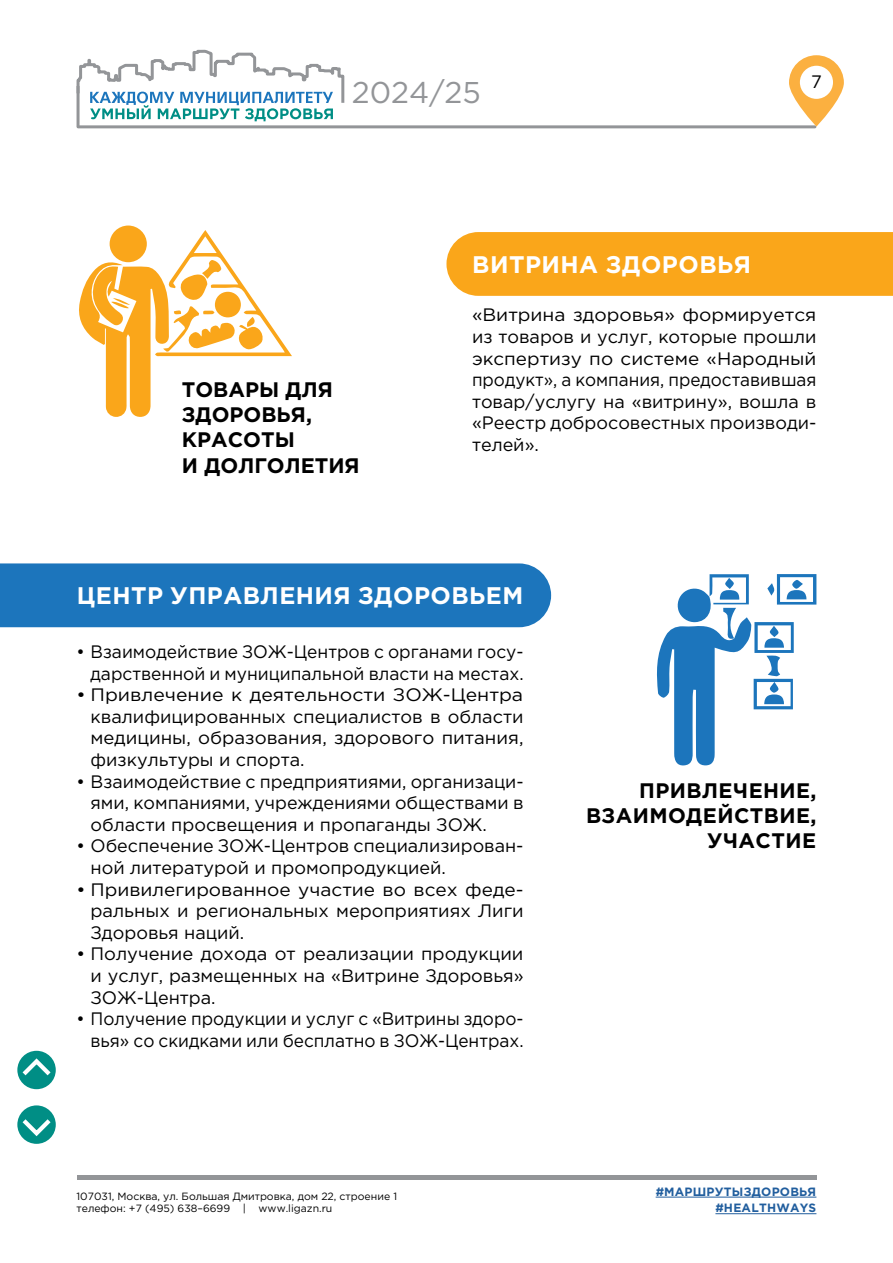
<style>
.page{position:relative;width:893px;height:1263px;background:#fff}
.page>*{position:absolute;margin:0;border:0;box-sizing:border-box;transform-origin:0 0}
.t1{font:30px "Gotham Pro";color:#939598}
.t2{font:700 24px "Gotham Pro";letter-spacing:.02em;color:#fff}
.t3{font:700 21px/25.2px "Gotham Pro";letter-spacing:.01em;color:#000}
.t4{font:18px/21.6px "Gotham Pro";color:#000;text-align:justify;scale:1.06 1}
.t5{font:18px/21.6px "Gotham Pro";color:#000;text-align:justify}
.t6{font:18px/21.6px "Gotham Pro";color:#000;text-align:justify;scale:1.08 1}
.t7{font:18px/21.6px "Gotham Pro";color:#000;text-align:right;scale:.96 1}
.t8{font:18px/21.6px "Gotham Pro";color:#000;text-align:right;scale:.95 1}
.t9{font:700 12px/16.6px "Gotham Pro";letter-spacing:.02em;color:#215e9e;text-align:right}
.t10{font:10.5px/12.6px "Gotham Pro";color:#000}
</style>
<div class="page">
<hr style="left:77px;top:1176px;width:739px;height:4px;background:#939598">
<hr style="left:78px;top:125px;width:737px;height:3px;background:#939598">
<svg style="left:789px;top:55px;width:55px;height:72px"></svg>
<hr style="left:77px;top:86px;width:3px;height:41px;background:#939598">
<svg style="left:76px;top:49px;width:269px;height:72px"></svg>
<hr style="left:656px;top:1197px;width:160px;height:1px;background:#215e9e">
<hr style="left:715px;top:1213px;width:101px;height:1px;background:#215e9e">
<svg style="left:109px;top:225px;width:38px;height:37px"></svg>
<svg style="left:79px;top:230px;width:213px;height:187px"></svg>
<div style="left:0;top:563px;width:551px;height:64px;background:#1c75bc"></div>
<div style="left:446px;top:232px;width:447px;height:64px;background:#faa61a"></div>
<svg style="left:657px;top:574px;width:159px;height:192px"></svg>
<svg style="left:792px;top:580px;width:11px;height:9px"></svg>
<div style="left:17px;top:1051px;width:39px;height:38px;background:#008e85;border-radius:50%"></div>
<svg style="left:18px;top:1055px;width:37px;height:25px"></svg>
<div style="left:17px;top:1105px;width:39px;height:39px;background:#008e85;border-radius:50%"></div>
<svg style="left:18px;top:1115px;width:37px;height:24px"></svg>
<h1 class="t1" style="left:352px;top:76px;width:131px">2024/25</h1>
<h2 class="t2" style="left:472px;top:250px;width:280px">ВИТРИНА ЗДОРОВЬЯ</h2>
<p class="t5" style="left:811px;top:71px;width:12px">7</p>
<p class="t3" style="left:182px;top:376px;width:179px">ТОВАРЫ ДЛЯ<br>ЗДОРОВЬЯ,<br>КРАСОТЫ<br>И ДОЛГОЛЕТИЯ</p>
<p class="t4" style="left:472px;top:304px;width:326px">«Витрина здоровья» формируется из товаров и услуг, которые прошли экспертизу по системе «Народный продукт», а компания, предоставившая товар/услугу на «витрину», вошла в «Реестр добросовестных производи&shy;телей».</p>
<h2 class="t2" style="left:77px;top:582px;width:448px">ЦЕНТР УПРАВЛЕНИЯ ЗДОРОВЬЕМ</h2>
<p class="t7" style="left:77px;top:641px;width:467px">• Взаимодействие ЗОЖ-Центров с органами госу&shy;дарственной и муниципальной власти на местах.</p>
<p class="t6" style="left:91px;top:684px;width:402px;text-indent:-14px">• Привлечение к деятельности ЗОЖ-Центра квалифицированных специалистов в области медицины, образования, здорового питания, физкультуры и спорта.</p>
<p class="t5" style="left:91px;top:770px;width:434px;text-indent:-14px">• Взаимодействие с предприятиями, организаци&shy;ями, компаниями, учреждениями обществами в области просвещения и пропаганды ЗОЖ.</p>
<p class="t5" style="left:91px;top:835px;width:434px;text-indent:-14px">• Обеспечение ЗОЖ-Центров специализирован&shy;ной литературой и промопродукцией.</p>
<p class="t4" style="left:91px;top:878px;width:410px;text-indent:-14px">• Привилегированное участие во всех феде&shy;ральных и региональных мероприятиях Лиги Здоровья наций.</p>
<p class="t5" style="left:91px;top:943px;width:435px;text-indent:-14px">• Получение дохода от реализации продукции и услуг, размещенных на «Витрине Здоровья» ЗОЖ-Центра.</p>
<p class="t8" style="left:77px;top:1008px;width:472px">• Получение продукции и услуг с «Витрины здоро&shy;вья» со скидками или бесплатно в ЗОЖ-Центрах.</p>
<p class="t10" style="left:77px;top:1189px;width:322px">107031, Москва, ул. Большая Дмитровка, дом 22, строение 1 телефон: +7 (495) 638–6699 | www.ligazn.ru</p>
<p class="t3" style="left:586px;top:777px;width:232px;text-align:right">ПРИВЛЕЧЕНИЕ,<br>ВЗАИМОДЕЙСТВИЕ,<br>УЧАСТИЕ</p>
<p class="t9" style="left:656px;top:1183px;width:162px">#МАРШРУТЫЗДОРОВЬЯ #HEALTHWAYS</p>
</div>
